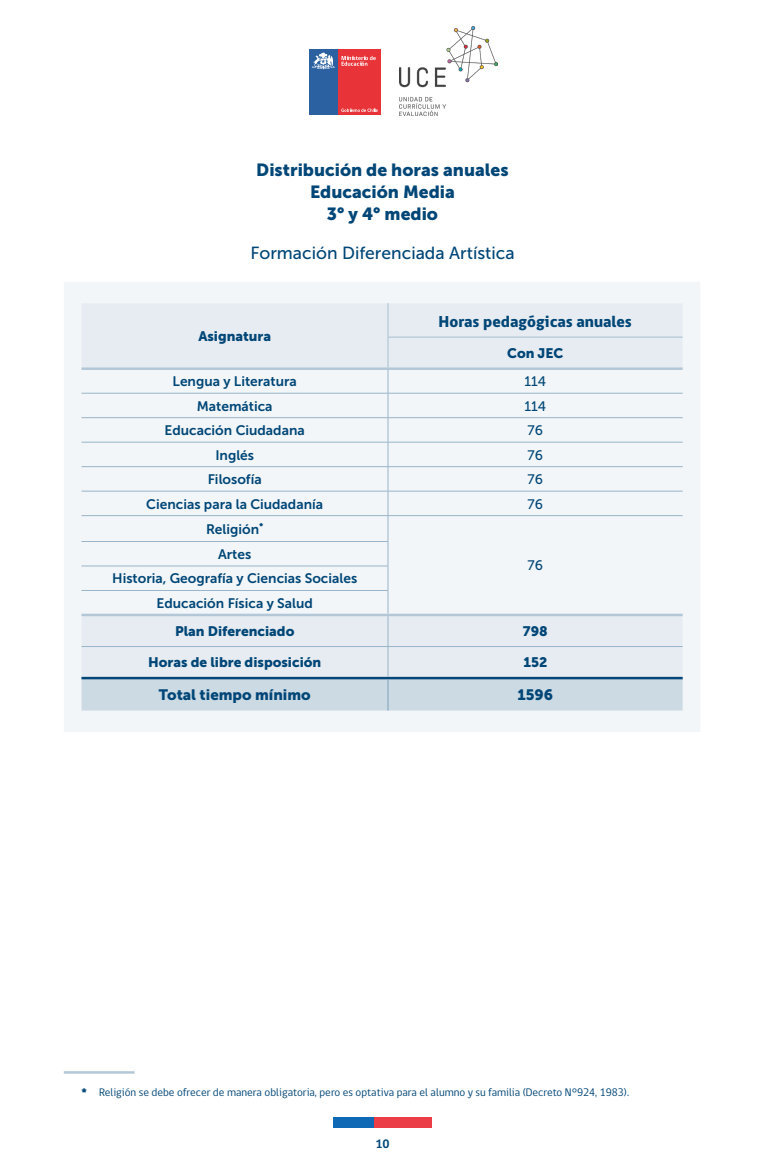
<style>
.page{position:relative;width:765px;height:1170px;background:#fff}
.page>*{position:absolute;margin:0;border:0;box-sizing:border-box;transform-origin:0 0}
.Formación{font:17.5px "Museo Sans 500";color:#004677}
.Educación{font:17.5px "Museo Sans 900";color:#004677}
.Nivel{font:17.5px "Museo Sans 900";color:#004677}
.encabezado_1{font:800 16.25px "gob CL";color:#004677}
.pie_1{font:15px "Museo Sans 900";color:#004677}
.col_izq{font:13.75px "Museo Sans 700";color:#004677}
.pie_2{font:13.75px "Museo Sans 900";color:#004677}
.encabezado_2{font:13.75px "Museo Sans 900";color:#004677}
.col_der{font:13.75px "Museo Sans 500";color:#004677}
.t1{font:700 12.5px "gob CL";color:#004677}
.pie_de_página{font:11.25px "gob CL";color:#004677}
.s1{font-weight:800}
</style>
<div class="page">
<div style="left:310px;top:49px;width:28px;height:66px;background:#2b61a1"></div>
<div style="left:338px;top:49px;width:43px;height:66px;background:#e83338"></div>
<svg style="left:341px;top:109px;width:37px;height:3px"></svg>
<svg style="left:341px;top:56px;width:35px;height:10px"></svg>
<svg style="left:312px;top:52px;width:23px;height:17px"></svg>
<img style="left:400px;top:27px;width:98px;height:88px">
<div style="left:333px;top:1117px;width:41px;height:11px;background:#0f69b5"></div>
<div style="left:374px;top:1117px;width:58px;height:11px;background:#eb3d45"></div>
<div style="left:64px;top:282px;width:636px;height:450px;background:#f2f6f8"></div>
<svg style="left:81px;top:303px;width:602px;height:374px;fill:#f2f6f8"></svg>
<div style="left:81px;top:679px;width:602px;height:32px;background:#ccdae4"></div>
<hr style="left:387px;top:303px;width:2px;height:34px;background:#b3c7d6">
<hr style="left:387px;top:337px;width:296px;height:1px;background:#b3c7d6">
<hr style="left:387px;top:338px;width:2px;height:29px;background:#b3c7d6">
<hr style="left:81px;top:367px;width:307px;height:3px;background:#b3c7d6">
<hr style="left:388px;top:367px;width:295px;height:3px;background:#b3c7d6">
<hr style="left:388px;top:515px;width:295px;height:1px;background:#99b5c9">
<hr style="left:81px;top:677px;width:307px;height:2px;background:#004677">
<hr style="left:388px;top:677px;width:295px;height:2px;background:#004677">
<hr style="left:81px;top:614px;width:307px;height:2px;background:#b3c7d6">
<hr style="left:388px;top:614px;width:295px;height:2px;background:#b3c7d6">
<hr style="left:388px;top:616px;width:1px;height:30px;background:#99b5c9">
<hr style="left:81px;top:646px;width:307px;height:1px;background:#99b5c9">
<hr style="left:388px;top:646px;width:295px;height:1px;background:#99b5c9">
<hr style="left:388px;top:647px;width:1px;height:30px;background:#99b5c9">
<hr style="left:388px;top:679px;width:1px;height:32px;background:#80a2bb">
<hr style="left:81px;top:393px;width:307px;height:1px;background:#99b5c9">
<hr style="left:388px;top:393px;width:295px;height:1px;background:#99b5c9">
<hr style="left:81px;top:417px;width:307px;height:1px;background:#99b5c9">
<hr style="left:388px;top:417px;width:295px;height:1px;background:#99b5c9">
<hr style="left:81px;top:442px;width:307px;height:1px;background:#99b5c9">
<hr style="left:388px;top:442px;width:295px;height:1px;background:#99b5c9">
<hr style="left:81px;top:466px;width:307px;height:1px;background:#99b5c9">
<hr style="left:388px;top:466px;width:295px;height:1px;background:#99b5c9">
<hr style="left:81px;top:491px;width:307px;height:1px;background:#99b5c9">
<hr style="left:388px;top:491px;width:295px;height:1px;background:#99b5c9">
<svg style="left:388px;top:370px;width:1px;height:244px"></svg>
<hr style="left:81px;top:515px;width:307px;height:1px;background:#99b5c9">
<hr style="left:81px;top:541px;width:307px;height:1px;background:#99b5c9">
<hr style="left:81px;top:566px;width:307px;height:1px;background:#99b5c9">
<hr style="left:81px;top:590px;width:307px;height:1px;background:#99b5c9">
<hr style="left:64px;top:1071px;width:71px;height:3px;background:#b3c7d6">
<p class="Educación" style="left:256px;top:160px;width:254px">Distribución de horas anuales</p>
<p class="Nivel" style="left:310px;top:182px;width:146px">Educación Media</p>
<p class="Nivel" style="left:327px;top:204px;width:113px">3° y 4° medio</p>
<p class="Formación" style="left:250px;top:243px;width:266px">Formación Diferenciada Artística</p>
<p class="encabezado_2" style="left:198px;top:328px;width:74px">Asignatura</p>
<p class="encabezado_1" style="left:439px;top:310px;width:195px">Horas pedagógicas anuales</p>
<p class="encabezado_2" style="left:507px;top:345px;width:58px">Con JEC</p>
<p class="col_izq" style="left:173px;top:374px;width:126px">Lengua y Literatura</p>
<p class="col_der" style="left:525px;top:374px;width:23px">114</p>
<p class="col_izq" style="left:197px;top:398px;width:77px">Matemática</p>
<p class="col_der" style="left:525px;top:398px;width:23px">114</p>
<p class="col_izq" style="left:165px;top:423px;width:142px">Educación Ciudadana</p>
<p class="col_der" style="left:528px;top:423px;width:17px">76</p>
<p class="col_izq" style="left:215px;top:447px;width:40px">Inglés</p>
<p class="col_der" style="left:528px;top:447px;width:17px">76</p>
<p class="col_izq" style="left:208px;top:472px;width:56px">Filosofía</p>
<p class="col_der" style="left:528px;top:472px;width:17px">76</p>
<p class="col_izq" style="left:146px;top:496px;width:178px">Ciencias para la Ciudadanía</p>
<p class="col_der" style="left:528px;top:496px;width:17px">76</p>
<p class="col_izq" style="left:206px;top:522px;width:59px">Religión<sup>*</sup></p>
<p class="col_der" style="left:528px;top:558px;width:17px">76</p>
<p class="col_izq" style="left:218px;top:547px;width:35px">Artes</p>
<p class="col_izq" style="left:112px;top:571px;width:246px">Historia, Geografía y Ciencias Sociales</p>
<p class="col_izq" style="left:157px;top:595px;width:158px">Educación Física y Salud</p>
<p class="pie_2" style="left:175px;top:623px;width:121px">Plan Diferenciado</p>
<p class="pie_2" style="left:523px;top:623px;width:26px">798</p>
<p class="pie_2" style="left:148px;top:655px;width:175px">Horas de libre disposición</p>
<p class="pie_2" style="left:523px;top:655px;width:25px">152</p>
<p class="pie_1" style="left:159px;top:686px;width:153px">Total tiempo mínimo</p>
<p class="pie_1" style="left:518px;top:686px;width:37px">1596</p>
<p class="pie_de_página" style="left:81px;top:1084px;width:549px"><span class="s1">*</span> Religión se debe ofrecer de manera obligatoria, pero es optativa para el alumno y su familia (Decreto N°924, 1983).</p>
<p class="t1" style="left:375px;top:1136px;width:16px">10</p>
</div>
